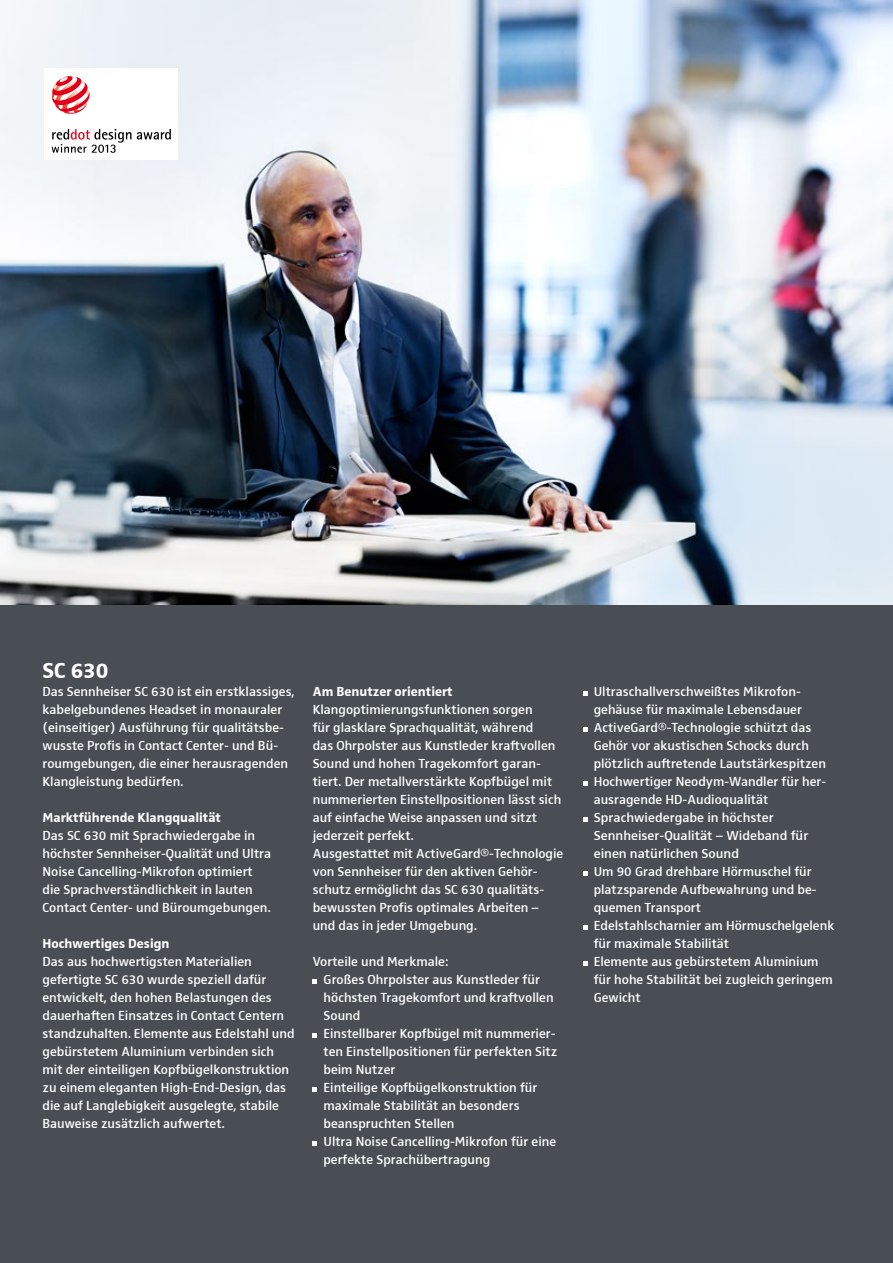
<style>
.page{position:relative;width:893px;height:1263px;background:#494e54}
.page>*{position:absolute;margin:0;border:0;box-sizing:border-box;transform-origin:0 0}
.t1{font:700 22.5px "Sennheiser";color:#fff}
.t2{font:600 13.5px/18px "Sennheiser";color:#fff}
.t3{font:700 13.5px "Sennheiser";color:#fff}
.s1{font-weight:400}
</style>
<div class="page">
<img style="left:0;top:0;width:893px;height:605px">
<svg style="left:313px;top:980px;width:4px;height:4px"></svg>
<svg style="left:313px;top:1034px;width:4px;height:4px"></svg>
<svg style="left:313px;top:1088px;width:4px;height:4px"></svg>
<svg style="left:313px;top:1142px;width:4px;height:4px"></svg>
<svg style="left:583px;top:692px;width:4px;height:4px"></svg>
<svg style="left:583px;top:728px;width:4px;height:4px"></svg>
<svg style="left:583px;top:782px;width:4px;height:4px"></svg>
<svg style="left:583px;top:818px;width:4px;height:4px"></svg>
<svg style="left:583px;top:872px;width:4px;height:4px"></svg>
<svg style="left:583px;top:926px;width:4px;height:4px"></svg>
<svg style="left:583px;top:962px;width:4px;height:4px"></svg>
<div style="left:45px;top:69px;width:133px;height:91px;background:#fff"></div>
<svg style="left:137px;top:129px;width:34px;height:11px"></svg>
<svg style="left:52px;top:129px;width:79px;height:24px"></svg>
<svg style="left:52px;top:76px;width:38px;height:38px"></svg>
<h1 class="t1" style="left:43px;top:657px;width:68px">SC 630</h1>
<p class="t2" style="left:43px;top:683px;width:254px">Das Sennheiser SC 630 ist ein erstklassiges, kabelgebundenes Headset in monauraler (einseitiger) Ausführung für qualitätsbe&shy;wusste Profis in Contact Center- und Bü&shy;roumgebungen, die einer herausragenden Klangleistung bedürfen.</p>
<p class="t3" style="left:43px;top:810px;width:180px">Marktführende Klangqualität</p>
<p class="t2" style="left:43px;top:826px;width:230px">Das SC 630 mit Sprachwiedergabe in höchster Sennheiser-Qualität und Ultra Noise Cancelling-Mikrofon optimiert die Sprachverständlichkeit in lauten Contact Center- und Büroumgebungen.</p>
<p class="t3" style="left:43px;top:936px;width:128px">Hochwertiges Design</p>
<p class="t2" style="left:43px;top:952px;width:254px">Das aus hochwertigsten Materialien gefertigte SC 630 wurde speziell dafür entwickelt, den hohen Belastungen des dauerhaften Einsatzes in Contact Centern standzuhalten. Elemente aus Edelstahl und gebürstetem Aluminium verbinden sich mit der einteiligen Kopfbügelkonstruktion zu einem eleganten High-End-Design, das die auf Langlebigkeit ausgelegte, stabile Bauweise zusätzlich aufwertet.</p>
<p class="t3" style="left:313px;top:684px;width:141px">Am Benutzer orientiert</p>
<p class="t2" style="left:313px;top:700px;width:252px">Klangoptimierungsfunktionen sorgen<br>für glasklare Sprachqualität, während<br>das Ohrpolster aus Kunstleder kraftvollen Sound und hohen Tragekomfort garan&shy;tiert. Der metallverstärkte Kopfbügel mit nummerierten Einstellpositionen lässt sich auf einfache Weise anpassen und sitzt jederzeit perfekt.<br>Ausgestattet mit ActiveGard<span class="s1">®</span>-Technologie von Sennheiser für den aktiven Gehör&shy;schutz ermöglicht das SC 630 qualitäts&shy;bewussten Profis optimales Arbeiten – und das in jeder Umgebung.</p>
<p class="t2" style="left:323px;top:952px;width:235px;text-indent:-11px">Vorteile und Merkmale:<br>Großes Ohrpolster aus Kunstleder für höchsten Tragekomfort und kraftvollen<br>Sound<br>Einstellbarer Kopfbügel mit nummerier&shy;ten Einstellpositionen für perfekten Sitz beim Nutzer<br>Einteilige Kopfbügelkonstruktion für maximale Stabilität an besonders beanspruchten Stellen<br>Ultra Noise Cancelling-Mikrofon für eine perfekte Sprachübertragung</p>
<p class="t2" style="left:594px;top:683px;width:242px">Ultraschallverschweißtes Mikrofon&shy;gehäuse für maximale Lebensdauer ActiveGard<span class="s1">®</span>-Technologie schützt das Gehör vor akustischen Schocks durch plötzlich auftretende Lautstärkespitzen Hochwertiger Neodym-Wandler für her&shy;ausragende HD-Audioqualität Sprachwiedergabe in höchster Sennheiser-Qualität – Wideband für einen natürlichen Sound<br>Um 90 Grad drehbare Hörmuschel für platzsparende Aufbewahrung und be&shy;quemen Transport<br>Edelstahlscharnier am Hörmuschelgelenk für maximale Stabilität<br>Elemente aus gebürstetem Aluminium für hohe Stabilität bei zugleich geringem Gewicht</p>
</div>
